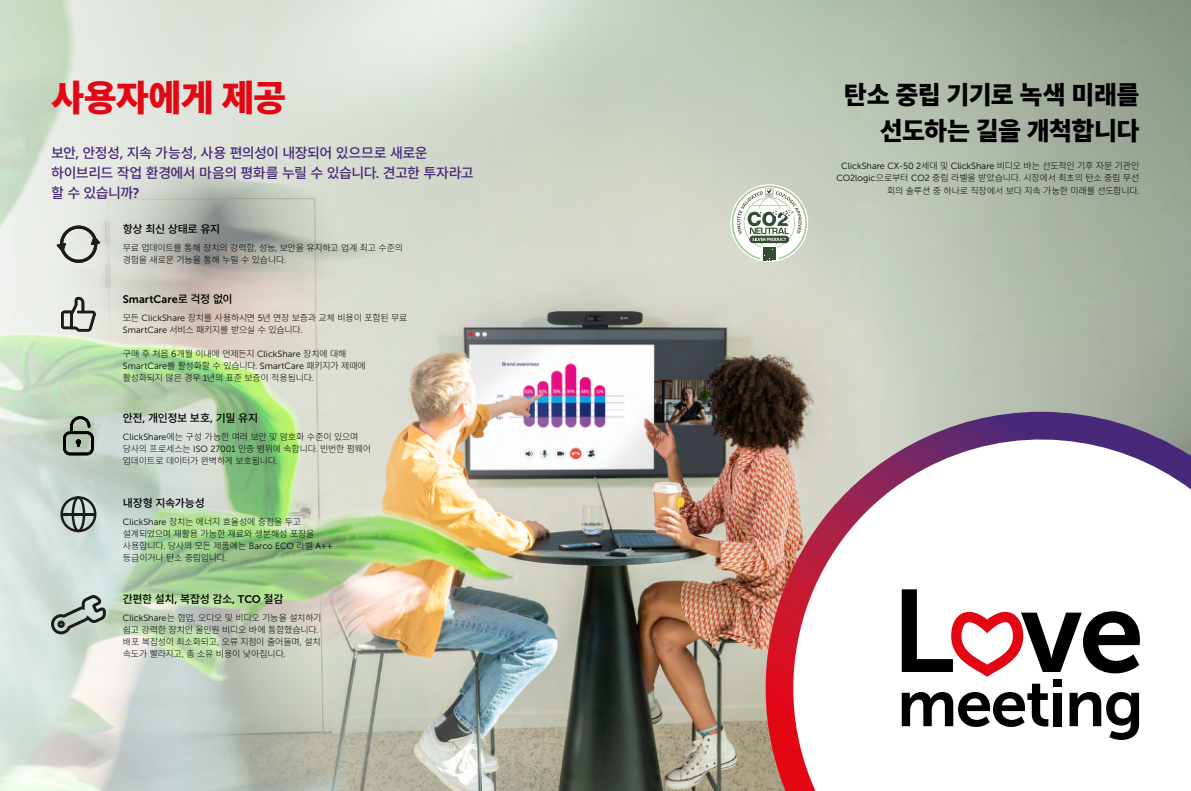
<style>
.page{position:relative;width:1191px;height:791px;background:#fff}
.page>*{position:absolute;margin:0;border:0;box-sizing:border-box;transform-origin:0 0}
.Heading_40_40{font:900 36px "Noto Sans CJ Kkr";letter-spacing:-.03em;color:#e30613}
.Intro_14_17{font:900 25px/36px "Noto Sans CJ Kkr";letter-spacing:-.025em;color:#000;text-align:right}
.Intro_14_17-2{font:500 14px/20px "Noto Sans CJ Kkr";letter-spacing:-.04em;color:#482878}
.Body_copy_9_10_8_black{font:500 11px "Noto Sans CJ Kkr";letter-spacing:-.04em;color:#000}
.Body_copy_9_10_8_black-2{font:11px "Museo Sans 700";color:#000}
.Body_copy_9_10_8_black-3{font:500 11px "Noto Sans CJ Kkr";letter-spacing:-.02em;color:#000}
.Body_copy_9_10_8_black-4{font:300 9px/12px "Noto Sans CJ Kkr";letter-spacing:-.025em;color:#000}
.s1{font-family:"Museo Sans 700";font-weight:400}
.s2{font-family:"Museo Sans 300";font-weight:400}
.s3{font-family:"Noto Sans CJ Kkr";font-weight:500}
</style>
<div class="page">
<img style="left:0;top:0;width:1191px;height:791px">
<svg style="left:734px;top:412px;width:457px;height:379px"></svg>
<svg style="left:901px;top:684px;width:147px;height:43px"></svg>
<div style="left:1053px;top:693px;width:9px;height:33px;background:#000"></div>
<div style="left:1053px;top:680px;width:9px;height:7px;background:#000"></div>
<svg style="left:1069px;top:692px;width:70px;height:48px"></svg>
<svg style="left:901px;top:589px;width:239px;height:88px"></svg>
<svg style="left:731px;top:186px;width:76px;height:75px"></svg>
<svg style="left:56px;top:226px;width:44px;height:38px;background:#b4b7b1"></svg>
<svg style="left:63px;top:416px;width:31px;height:39px"></svg>
<svg style="left:61px;top:297px;width:35px;height:35px"></svg>
<svg style="left:60px;top:496px;width:36px;height:36px"></svg>
<hr style="left:62px;top:513px;width:33px;height:2px;background:#1c1b1a">
<svg style="left:51px;top:595px;width:55px;height:39px;background:#a1aca6"></svg>
<p class="Heading_40_40" style="left:51px;top:78px;width:237px">사용자에게 제공</p>
<p class="Intro_14_17-2" style="left:51px;top:143px;width:424px">보안<span class="s1">,</span> 안정성<span class="s1">,</span> 지속 가능성<span class="s1">,</span> 사용 편의성이 내장되어 있으므로 새로운 하이브리드 작업 환경에서 마음의 평화를 누릴 수 있습니다<span class="s1">.</span> 견고한 투자라고 할 수 있습니까<span class="s1">?</span></p>
<p class="Body_copy_9_10_8_black" style="left:123px;top:223px;width:99px">항상 최신 상태로 유지</p>
<p class="Body_copy_9_10_8_black-4" style="left:123px;top:242px;width:281px">무료 업데이트를 통해 장치의 강력함<span class="s2">,</span> 성능<span class="s2">,</span> 보안을 유지하고 업계 최고 수준의 경험을 새로운 기능을 통해 누릴 수 있습니다<span class="s2">.</span></p>
<p class="Body_copy_9_10_8_black-2" style="left:123px;top:293px;width:111px">SmartCare<span class="s3">로 걱정 없이</span></p>
<p class="Body_copy_9_10_8_black-4" style="left:123px;top:312px;width:286px">모든 <span class="s2">ClickShare</span> 장치를 사용하시면 <span class="s2">5</span>년 연장 보증과 교체 비용이 포함된 무료<br><span class="s2">SmartCare</span> 서비스 패키지를 받으실 수 있습니다<span class="s2">.</span></p>
<p class="Body_copy_9_10_8_black-4" style="left:123px;top:348px;width:244px">구매 후 처음 <span class="s2">6</span>개월 이내에 언제든지 <span class="s2">ClickShare</span> 장치에 대해<br><span class="s2">SmartCare</span>를 활성화할 수 있습니다<span class="s2">. SmartCare</span> 패키지가 제때에 활성화되지 않은 경우 <span class="s2">1</span>년의 표준 보증이 적용됩니다<span class="s2">.</span></p>
<p class="Body_copy_9_10_8_black" style="left:123px;top:411px;width:137px">안전<span class="s1">,</span> 개인정보 보호<span class="s1">,</span> 기밀 유지</p>
<p class="Body_copy_9_10_8_black-4" style="left:123px;top:431px;width:250px"><span class="s2">ClickShare</span>에는 구성 가능한 여러 보안 및 암호화 수준이 있으며 당사의 프로세스는 <span class="s2">ISO 27001</span> 인증 범위에 속합니다<span class="s2">.</span> 빈번한 펌웨어 업데이트로 데이터가 완벽하게 보호됩니다<span class="s2">.</span></p>
<p class="Body_copy_9_10_8_black-3" style="left:123px;top:496px;width:84px">내장형 지속가능성</p>
<p class="Body_copy_9_10_8_black-4" style="left:123px;top:515px;width:212px"><span class="s2">ClickShare</span> 장치는 에너지 효율성에 중점을 두고 설계되었으며 재활용 가능한 재료와 생분해성 포장을 사용합니다<span class="s2">.</span> 당사의 모든 제품에는 <span class="s2">Barco ECO</span> 라벨 <span class="s2">A++ </span>등급이거나 탄소 중립입니다<span class="s2">.</span></p>
<p class="Body_copy_9_10_8_black" style="left:123px;top:593px;width:162px">간편한 설치<span class="s1">,</span> 복잡성 감소<span class="s1">, TCO</span> 절감</p>
<p class="Body_copy_9_10_8_black-4" style="left:123px;top:612px;width:200px"><span class="s2">ClickShare</span>는 협업<span class="s2">,</span> 오디오 및 비디오 기능을 설치하기 쉽고 강력한 장치인 올인원 비디오 바에 통합했습니다<span class="s2">. </span>배포 복잡성이 최소화되고<span class="s2">,</span> 오류 지점이 줄어들며<span class="s2">,</span> 설치 속도가 빨라지고<span class="s2">,</span> 총 소유 비용이 낮아집니다<span class="s2">.</span></p>
<p class="Intro_14_17" style="left:844px;top:77px;width:297px">탄소 중립 기기로 녹색 미래를 선도하는 길을 개척합니다</p>
<p class="Body_copy_9_10_8_black-4" style="left:836px;top:159px;width:304px;line-height:12.5px;text-align:right"><span class="s2">ClickShare CX-50 2</span>세대 및 <span class="s2">ClickShare</span> 비디오 바는 선도적인 기후 자문 기관인<br><span class="s2">CO2logic</span>으로부터 <span class="s2">CO2</span> 중립 라벨을 받았습니다<span class="s2">.</span> 시장에서 최초의 탄소 중립 무선 회의 솔루션 중 하나로 직장에서 보다 지속 가능한 미래를 선도합니다<span class="s2">.</span></p>
</div>
